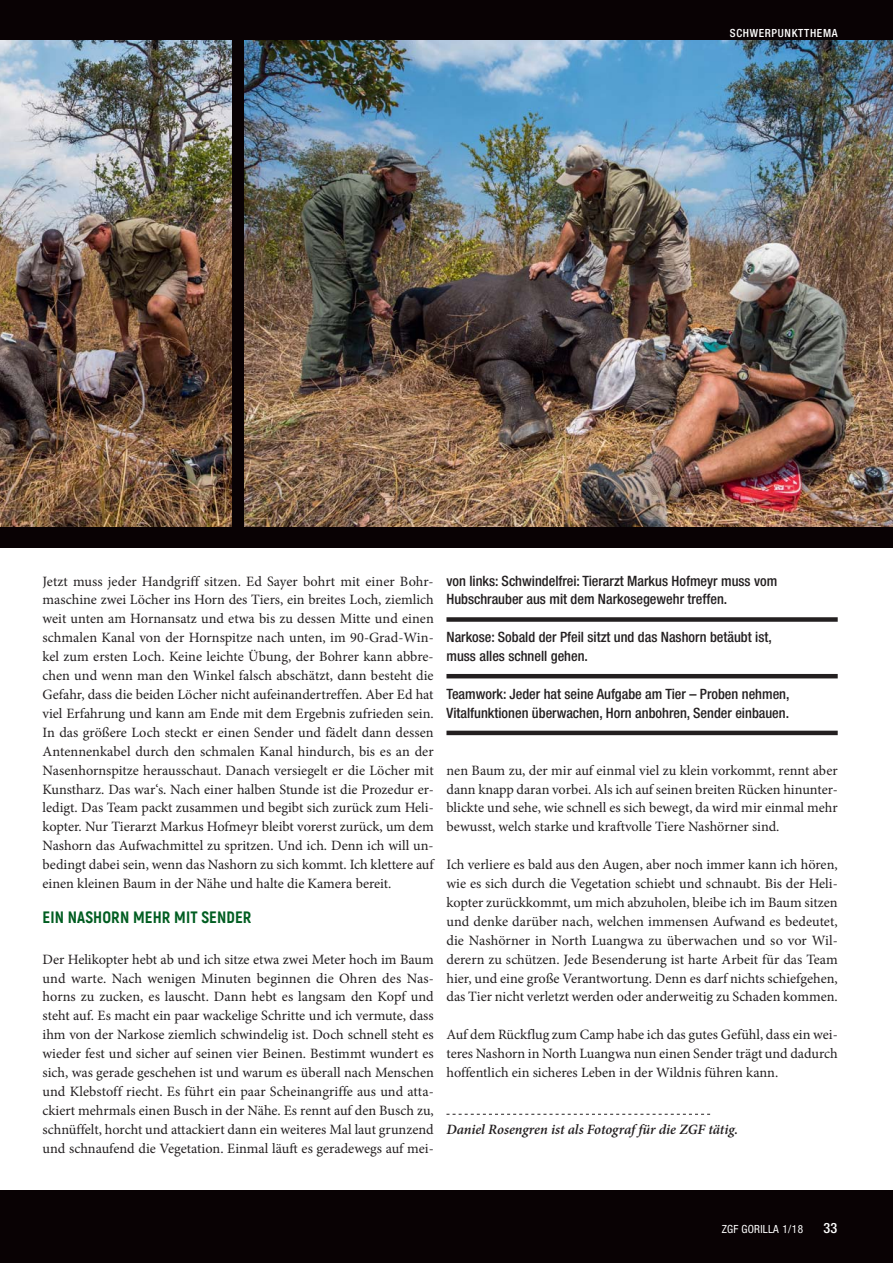
<style>
.page{position:relative;width:893px;height:1263px;background:#fff}
.page>*{position:absolute;margin:0;border:0;box-sizing:border-box;transform-origin:0 0}
.t1{font:800 16.5px "Akrobat";letter-spacing:.01em;color:#005d21}
.t2{font:14.25px/18.9px "Minion Pro";color:#231f20;text-align:justify}
.t3{font:500 condensed 14.25px/18.9px "Helvetica Neue LT";color:#231f20}
.t4{font:italic 600 14.25px "Minion Pro";letter-spacing:-.005em;color:#231f20}
.t5{font:500 condensed 14.25px "Helvetica Neue LT";color:#fff}
.t6{font:500 condensed 11.25px "Helvetica Neue LT";letter-spacing:.06em;color:#fff}
.t7{font:condensed 11.25px "Helvetica Neue LT";letter-spacing:.02em;color:#fff}
</style>
<div class="page">
<div style="left:0;top:1190px;width:893px;height:73px;background:#090204"></div>
<div style="left:0;top:0;width:893px;height:548px;background:#090204"></div>
<div style="left:446px;top:617px;width:392px;height:5px;background:#231f20"></div>
<hr style="left:446px;top:674px;width:392px;height:4px;background:#231f20">
<hr style="left:446px;top:731px;width:392px;height:4px;background:#231f20">
<img style="left:0;top:40px;width:232px;height:486px">
<img style="left:244px;top:40px;width:649px;height:486px">
<svg style="left:446px;top:1114px;width:264px;height:1px"></svg>
<p class="t6" style="left:730px;top:29px;width:109px">SCHWERPUNKTTHEMA</p>
<p class="t2" style="left:43px;top:573px;width:393px">Jetzt muss jeder Handgriff sitzen. Ed Sayer bohrt mit einer Bohr&shy;maschine zwei Löcher ins Horn des Tiers, ein breites Loch, ziemlich weit unten am Hornansatz und etwa bis zu dessen Mitte und einen schmalen Kanal von der Hornspitze nach unten, im 90-Grad-Win&shy;kel zum ersten Loch. Keine leichte Übung, der Bohrer kann abbre&shy;chen und wenn man den Winkel falsch abschätzt, dann besteht die Gefahr, dass die beiden Löcher nicht aufeinandertreffen. Aber Ed hat viel Erfahrung und kann am Ende mit dem Ergebnis zufrieden sein.<br>In das größere Loch steckt er einen Sender und fädelt dann dessen Antennenkabel durch den schmalen Kanal hindurch, bis es an der Nasenhornspitze herausschaut. Danach versiegelt er die Löcher mit Kunstharz. Das war‘s. Nach einer halben Stunde ist die Prozedur er&shy;ledigt. Das Team packt zusammen und begibt sich zurück zum Heli&shy;kopter. Nur Tierarzt Markus Hofmeyr bleibt vorerst zurück, um dem Nashorn das Aufwachmittel zu spritzen. Und ich. Denn ich will un&shy;bedingt dabei sein, wenn das Nashorn zu sich kommt. Ich klettere auf einen kleinen Baum in der Nähe und halte die Kamera bereit.</p>
<p class="t1" style="left:43px;top:909px;width:210px">EIN NASHORN MEHR MIT SENDER</p>
<p class="t2" style="left:43px;top:951px;width:393px">Der Helikopter hebt ab und ich sitze etwa zwei Meter hoch im Baum und warte. Nach wenigen Minuten beginnen die Ohren des Nas&shy;horns zu zucken, es lauscht. Dann hebt es langsam den Kopf und steht auf. Es macht ein paar wackelige Schritte und ich vermute, dass ihm von der Narkose ziemlich schwindelig ist. Doch schnell steht es wieder fest und sicher auf seinen vier Beinen. Bestimmt wundert es sich, was gerade geschehen ist und warum es überall nach Menschen und Klebstoff riecht. Es führt ein paar Scheinangriffe aus und atta&shy;ckiert mehrmals einen Busch in der Nähe. Es rennt auf den Busch zu, schnüffelt, horcht und attackiert dann ein weiteres Mal laut grunzend und schnaufend die Vegetation. Einmal läuft es geradewegs auf mei-</p>
<p class="t3" style="left:446px;top:573px;width:332px">von links: Schwindelfrei: Tierarzt Markus Hofmeyr muss vom<br>Hubschrauber aus mit dem Narkosegewehr treffen.</p>
<p class="t3" style="left:446px;top:629px;width:327px">Narkose: Sobald der Pfeil sitzt und das Nashorn betäubt ist, muss alles schnell gehen.</p>
<p class="t3" style="left:446px;top:686px;width:345px">Teamwork: Jeder hat seine Aufgabe am Tier – Proben nehmen,<br>Vitalfunktionen überwachen, Horn anbohren, Sender einbauen.</p>
<p class="t2" style="left:446px;top:762px;width:393px">nen Baum zu, der mir auf einmal viel zu klein vorkommt, rennt aber dann knapp daran vorbei. Als ich auf seinen breiten Rücken hinunter&shy;blickte und sehe, wie schnell es sich bewegt, da wird mir einmal mehr bewusst, welch starke und kraftvolle Tiere Nashörner sind.</p>
<p class="t2" style="left:446px;top:856px;width:393px">Ich verliere es bald aus den Augen, aber noch immer kann ich hören, wie es sich durch die Vegetation schiebt und schnaubt. Bis der Heli&shy;kopter zurückkommt, um mich abzuholen, bleibe ich im Baum sitzen und denke darüber nach, welchen immensen Aufwand es bedeutet, die Nashörner in North Luangwa zu überwachen und so vor Wil&shy;derern zu schützen. Jede Besenderung ist harte Arbeit für das Team hier, und eine große Verantwortung. Denn es darf nichts schiefgehen, das Tier nicht verletzt werden oder anderweitig zu Schaden kommen.</p>
<p class="t2" style="left:446px;top:1026px;width:393px">Auf dem Rückflug zum Camp habe ich das gutes Gefühl, dass ein wei&shy;teres Nashorn in North Luangwa nun einen Sender trägt und dadurch hoffentlich ein sicheres Leben in der Wildnis führen kann.</p>
<p class="t4" style="left:446px;top:1123px;width:293px">Daniel Rosengren ist als Fotograf für die ZGF tätig.</p>
<p class="t7" style="left:722px;top:1225px;width:83px">ZGF GORILLA 1/18</p>
<p class="t5" style="left:824px;top:1223px;width:15px">33</p>
</div>
